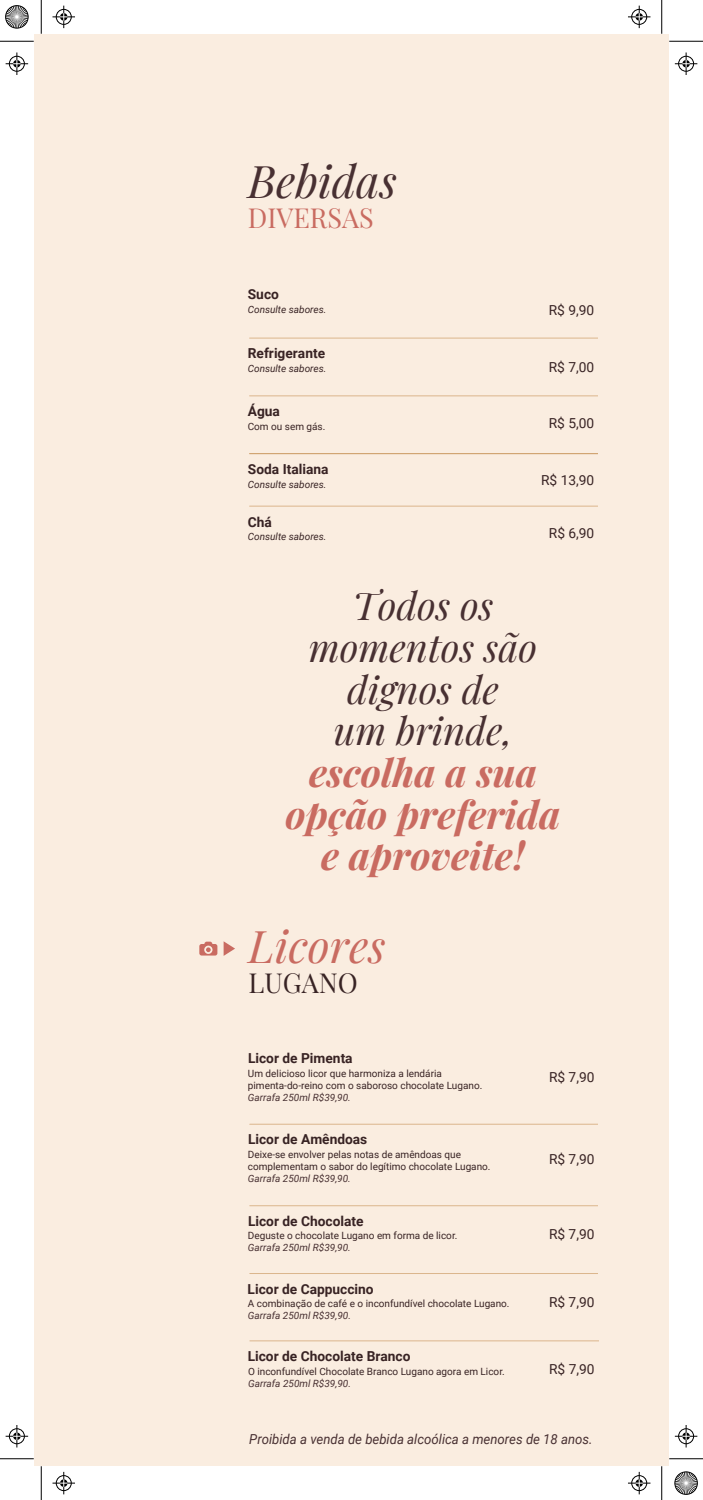
<style>
.page{position:relative;width:703px;height:1500px;background:#fff}
.page>*{position:absolute;margin:0;border:0;box-sizing:border-box;transform-origin:0 0}
.t1{font:italic 45px "Playfair Display";color:#c96b61}
.t2{font:italic 45px "Playfair Display";color:#483032}
.t3{font:italic 700 38.25px/41.8px "Playfair Display";color:#c96b61;text-align:center}
.t4{font:italic 38.25px/41.8px "Playfair Display";color:#483032;text-align:center}
.t5{font:27px "Playfair Display";color:#c96b61}
.t6{font:27px "Playfair Display";color:#382324}
.t7{font:700 13.75px "Roboto";color:#382324}
.t8{font:13.75px "Roboto";color:#382324}
.t9{font:italic 13.75px "Roboto";color:#483032;scale:.96 1}
.t10{font:10px/12px "Roboto";color:#382324}
.t11{font:italic 10px "Roboto";color:#483032}
.t12{font:italic 10px "Roboto";color:#382324}
</style>
<div class="page">
<div style="left:34px;top:34px;width:635px;height:1432px;background:#faede0"></div>
<hr style="left:250px;top:1124px;width:348px;height:1px;background:#c69054">
<hr style="left:250px;top:1205px;width:348px;height:1px;background:#c69054">
<hr style="left:250px;top:1273px;width:348px;height:1px;background:#c69054">
<hr style="left:250px;top:1340px;width:348px;height:1px;background:#c69054">
<hr style="left:249px;top:338px;width:349px;height:1px;background:#c69054">
<hr style="left:249px;top:395px;width:349px;height:1px;background:#c69054">
<hr style="left:250px;top:453px;width:348px;height:1px;background:#c69054">
<hr style="left:250px;top:506px;width:348px;height:1px;background:#c69054">
<svg style="left:224px;top:941px;width:11px;height:15px"></svg>
<svg style="left:199px;top:942px;width:18px;height:14px"></svg>
<hr style="left:0;top:41px;width:34px;height:1px;background:#000">
<hr style="left:669px;top:41px;width:34px;height:1px;background:#000">
<hr style="left:0;top:1459px;width:34px;height:1px;background:#000">
<hr style="left:669px;top:1459px;width:34px;height:1px;background:#000">
<hr style="left:41px;top:0;width:1px;height:34px;background:#000">
<hr style="left:41px;top:1466px;width:1px;height:34px;background:#000">
<hr style="left:661px;top:0;width:1px;height:34px;background:#000">
<hr style="left:661px;top:1466px;width:1px;height:34px;background:#000">
<svg style="left:52px;top:6px;width:23px;height:22px"></svg>
<svg style="left:628px;top:6px;width:22px;height:22px"></svg>
<svg style="left:52px;top:1472px;width:23px;height:22px"></svg>
<svg style="left:628px;top:1472px;width:22px;height:22px"></svg>
<svg style="left:6px;top:53px;width:22px;height:22px"></svg>
<svg style="left:6px;top:1425px;width:22px;height:23px"></svg>
<svg style="left:675px;top:53px;width:22px;height:22px"></svg>
<svg style="left:675px;top:1425px;width:22px;height:23px"></svg>
<svg style="left:5px;top:5px;width:24px;height:24px"></svg>
<svg style="left:674px;top:1471px;width:24px;height:24px"></svg>
<h1 class="t2" style="left:248px;top:146px;width:151px">Bebidas</h1>
<h3 class="t5" style="left:248px;top:196px;width:127px">DIVERSAS</h3>
<h3 class="t7" style="left:248px;top:285px;width:33px">Suco</h3>
<p class="t12" style="left:248px;top:303px;width:80px">Consulte sabores.</p>
<h3 class="t7" style="left:248px;top:344px;width:79px">Refrigerante</h3>
<p class="t12" style="left:248px;top:361px;width:80px">Consulte sabores.</p>
<h3 class="t7" style="left:248px;top:402px;width:34px">Água</h3>
<p class="t10" style="left:248px;top:420px;width:79px">Com ou sem gás.</p>
<h3 class="t7" style="left:248px;top:460px;width:82px">Soda Italiana</h3>
<p class="t12" style="left:248px;top:477px;width:80px">Consulte sabores.</p>
<h3 class="t7" style="left:248px;top:512px;width:26px">Chá</h3>
<p class="t12" style="left:248px;top:529px;width:80px">Consulte sabores.</p>
<h3 class="t8" style="left:549px;top:300px;width:47px">R$ 9,90</h3>
<h3 class="t8" style="left:549px;top:357px;width:47px">R$ 7,00</h3>
<h3 class="t8" style="left:549px;top:413px;width:47px">R$ 5,00</h3>
<h3 class="t8" style="left:541px;top:471px;width:55px">R$ 13,90</h3>
<h3 class="t8" style="left:549px;top:523px;width:47px">R$ 6,90</h3>
<h2 class="t4" style="left:309px;top:582px;width:230px">Todos os momentos são dignos de<br>um brinde,</h2>
<h2 class="t3" style="left:285px;top:749px;width:276px">escolha a sua opção preferida e aproveite!</h2>
<h1 class="t1" style="left:248px;top:911px;width:138px">Licores</h1>
<h3 class="t6" style="left:248px;top:961px;width:111px">LUGANO</h3>
<h3 class="t7" style="left:248px;top:1048px;width:106px">Licor de Pimenta</h3>
<p class="t10" style="left:248px;top:1067px;width:236px">Um delicioso licor que harmoniza a lendária pimenta-do-reino com o saboroso chocolate Lugano.</p>
<p class="t11" style="left:248px;top:1090px;width:104px">Garrafa 250ml R$39,90.</p>
<h3 class="t7" style="left:248px;top:1130px;width:121px">Licor de Amêndoas</h3>
<p class="t10" style="left:248px;top:1148px;width:244px">Deixe-se envolver pelas notas de amêndoas que complementam o sabor do legítimo chocolate Lugano.</p>
<p class="t11" style="left:248px;top:1171px;width:104px">Garrafa 250ml R$39,90.</p>
<h3 class="t7" style="left:248px;top:1212px;width:117px">Licor de Chocolate</h3>
<p class="t10" style="left:248px;top:1230px;width:211px">Deguste o chocolate Lugano em forma de licor.</p>
<p class="t11" style="left:248px;top:1241px;width:104px">Garrafa 250ml R$39,90.</p>
<h3 class="t8" style="left:549px;top:1068px;width:47px">R$ 7,90</h3>
<h3 class="t8" style="left:549px;top:1149px;width:47px">R$ 7,90</h3>
<h3 class="t8" style="left:549px;top:1224px;width:47px">R$ 7,90</h3>
<h3 class="t7" style="left:248px;top:1280px;width:128px">Licor de Cappuccino</h3>
<p class="t10" style="left:248px;top:1297px;width:263px">A combinação de café e o inconfundível chocolate Lugano.</p>
<h3 class="t8" style="left:549px;top:1292px;width:47px">R$ 7,90</h3>
<p class="t11" style="left:248px;top:1309px;width:104px">Garrafa 250ml R$39,90.</p>
<h3 class="t7" style="left:248px;top:1347px;width:164px">Licor de Chocolate Branco</h3>
<p class="t10" style="left:248px;top:1365px;width:258px">O inconfundível Chocolate Branco Lugano agora em Licor.</p>
<h3 class="t8" style="left:549px;top:1359px;width:47px">R$ 7,90</h3>
<p class="t11" style="left:248px;top:1376px;width:104px">Garrafa 250ml R$39,90.</p>
<h3 class="t9" style="left:249px;top:1430px;width:359px">Proibida a venda de bebida alcoólica a menores de 18 anos.</h3>
</div>
